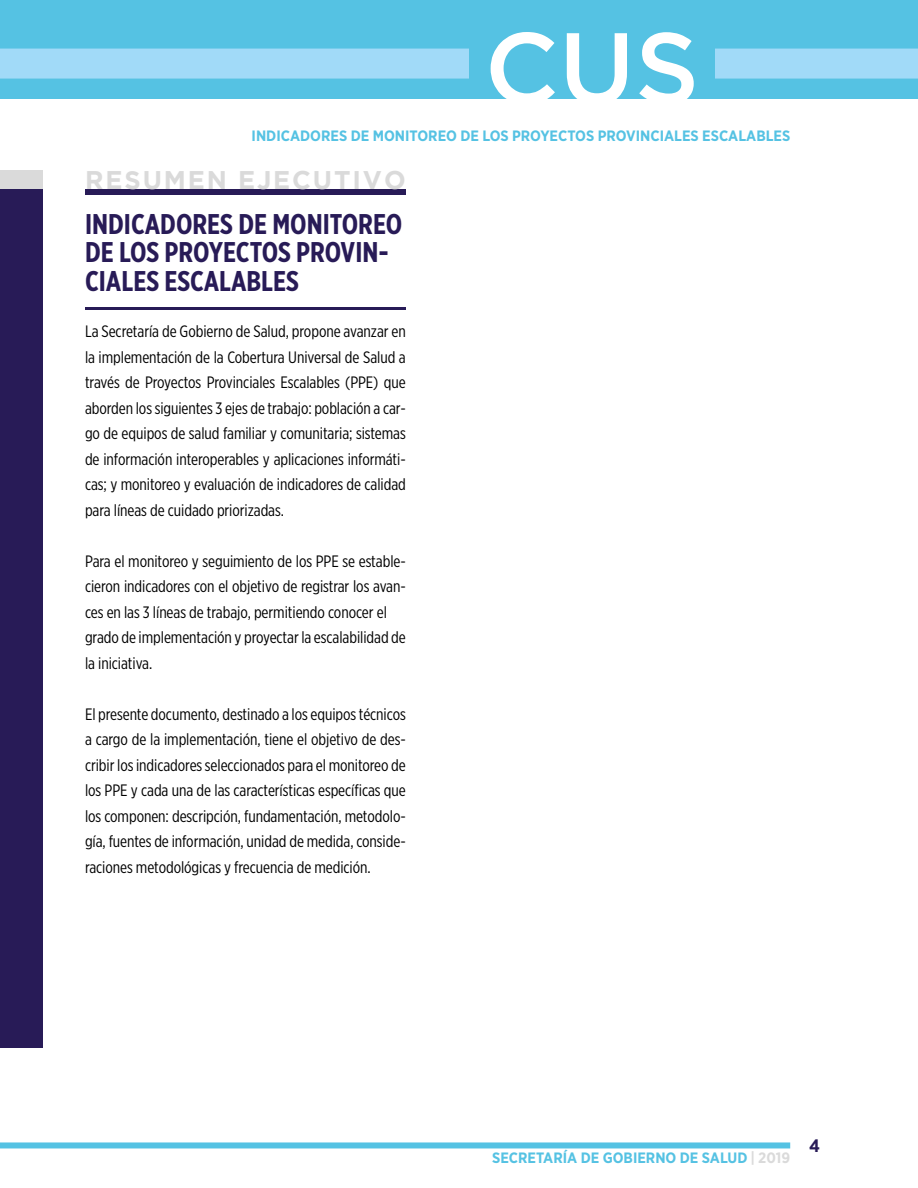
<style>
.page{position:relative;width:918px;height:1188px;background:#fff}
.page>*{position:absolute;margin:0;border:0;box-sizing:border-box;transform-origin:0 0}
.t1{font:500 100.5px "Gotham";color:#fff}
.t2{font:700 28.5px/28.5px "Gotham X Narrow";color:#281b57}
.t3{font:700 25.5px "Gotham";letter-spacing:.075em;color:#dadada}
.t4{font:700 18px "Gotham Narrow";color:#281b57}
.t5{font:16.5px/25.5px "Gotham X Narrow";letter-spacing:-.005em;color:#000;text-align:justify}
.t6{font:700 15px "Gotham Narrow";color:#55c2e3}
.s1{color:#dadada}
</style>
<div class="page">
<div style="left:0;top:0;width:918px;height:99px;background:#55c2e3"></div>
<div style="left:0;top:1142px;width:790px;height:6px;background:#55c2e3"></div>
<div style="left:0;top:49px;width:918px;height:30px;background:#a1daf8"></div>
<div style="left:469px;top:18px;width:246px;height:80px;background:#55c2e3"></div>
<div style="left:0;top:189px;width:43px;height:858px;background:#281b57"></div>
<div style="left:85px;top:189px;width:321px;height:6px;background:#281b57"></div>
<hr style="left:85px;top:307px;width:321px;height:3px;background:#281b57">
<div style="left:0;top:170px;width:43px;height:19px;background:#dadada"></div>
<h1 class="t1" style="left:485px;top:11px;width:216px">CUS</h1>
<p class="t6" style="left:252px;top:126px;width:540px">INDICADORES DE MONITOREO DE LOS PROYECTOS PROVINCIALES ESCALABLES</p>
<h3 class="t3" style="left:85px;top:165px;width:322px">RESUMEN EJECUTIVO</h3>
<h2 class="t2" style="left:85px;top:209px;width:319px">INDICADORES DE MONITOREO<br>DE LOS PROYECTOS PROVIN-<br>CIALES ESCALABLES</h2>
<p class="t5" style="left:85px;top:318px;width:322px">La Secretaría de Gobierno de Salud, propone avanzar en la implementación de la Cobertura Universal de Salud a través de Proyectos Provinciales Escalables (PPE) que aborden los siguientes 3 ejes de trabajo: población a car&shy;go de equipos de salud familiar y comunitaria; sistemas de información interoperables y aplicaciones informáti&shy;cas; y monitoreo y evaluación de indicadores de calidad para líneas de cuidado priorizadas.</p>
<p class="t5" style="left:85px;top:548px;width:322px;text-align:left">Para el monitoreo y seguimiento de los PPE se estable&shy;cieron indicadores con el objetivo de registrar los avan&shy;ces en las 3 líneas de trabajo, permitiendo conocer el grado de implementación y proyectar la escalabilidad de la iniciativa.</p>
<p class="t5" style="left:85px;top:701px;width:322px">El presente documento, destinado a los equipos técnicos a cargo de la implementación, tiene el objetivo de des&shy;cribir los indicadores seleccionados para el monitoreo de los PPE y cada una de las características específicas que los componen: descripción, fundamentación, metodolo&shy;gía, fuentes de información, unidad de medida, conside&shy;raciones metodológicas y frecuencia de medición.</p>
<p class="t6" style="left:492px;top:1148px;width:300px">SECRETARÍA DE GOBIERNO DE SALUD <span class="s1">| 2019</span></p>
<p class="t4" style="left:809px;top:1134px;width:12px">4</p>
</div>
